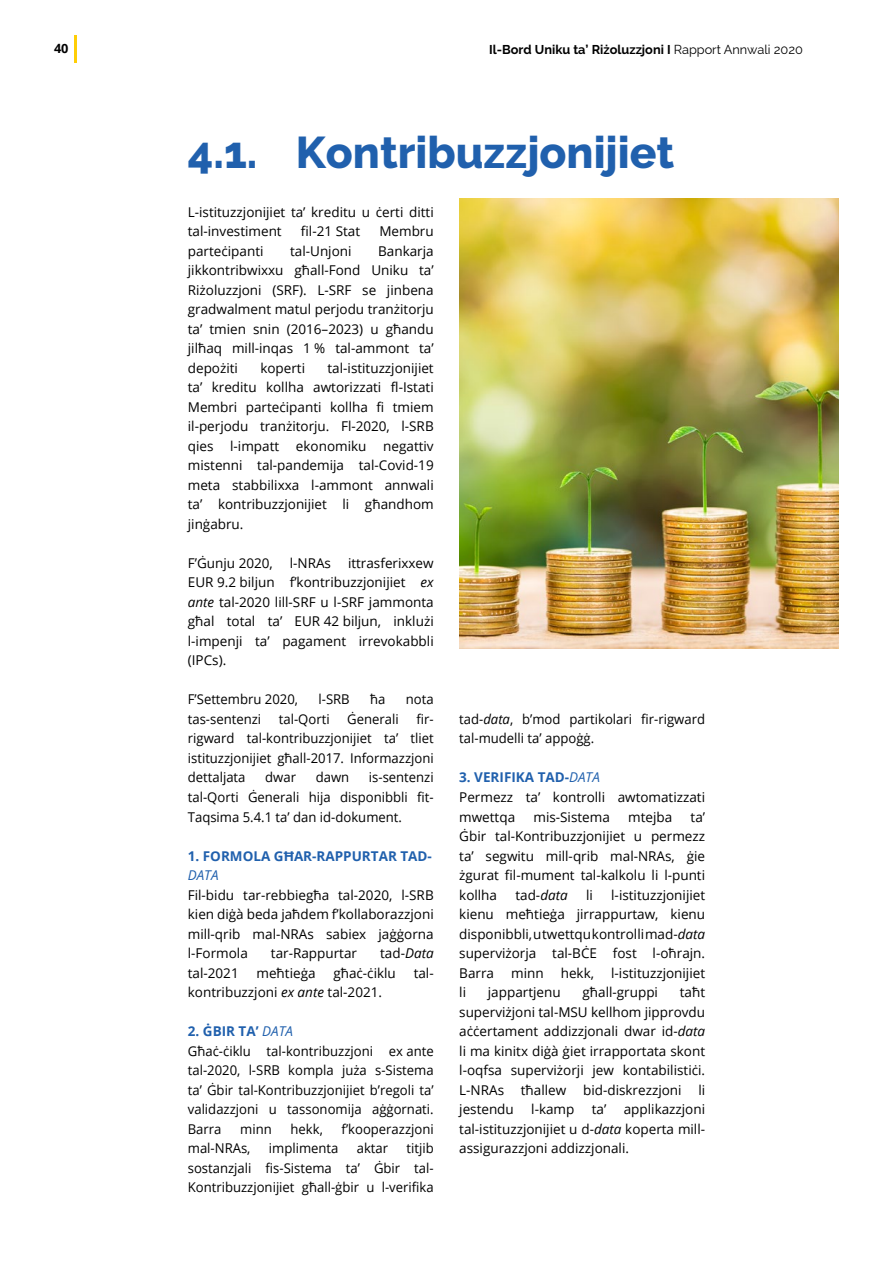
<style>
.page{position:relative;width:893px;height:1263px;background:#fff}
.page>*{position:absolute;margin:0;border:0;box-sizing:border-box;transform-origin:0 0}
.Title_2{font:800 44.25px "Raleway";color:#2060ad}
.Body_text{font:13.5px/19.5px "Open Sans";color:#000;text-align:justify}
.Title_3{font:700 13.5px/19.5px "Open Sans";color:#2060ad}
.t1{font:700 12.75px "Raleway";color:#000}
.t2{font:700 12.75px "Open Sans";color:#000}
.s1{font-weight:400}
.s2{font-style:italic}
.s3{font-weight:400;font-style:italic}
</style>
<div class="page">
<hr style="left:75px;top:35px;width:2px;height:28px;background:#ffce06">
<img style="left:459px;top:198px;width:380px;height:450px">
<p class="t2" style="left:54px;top:40px;width:16px">40</p>
<p class="t1" style="left:489px;top:42px;width:315px">Il-Bord Uniku ta’ Riżoluzzjoni I <span class="s1">Rapport Annwali 2020</span></p>
<p class="Title_2" style="left:188px;top:127px;width:488px">4.1. Kontribuzzjonijiet</p>
<p class="Body_text" style="left:188px;top:202px;width:247px">L-istituzzjonijiet ta’ kreditu u ċerti ditti tal-investiment</p>
<p class="Body_text" style="left:301px;top:221px;width:61px">fil-21 Stat</p>
<p class="Body_text" style="left:379px;top:221px;width:56px">Membru</p>
<p class="Body_text" style="left:188px;top:241px;width:247px;text-indent:190px">Bankarja jikkontribwixxu għall-Fond Uniku ta’ Riżoluzzjoni (SRF). L-SRF se jinbena gradwalment matul perjodu tranżitorju ta’ tmien snin (2016–2023) u għandu jilħaq mill-inqas 1 % tal-ammont ta’ depożiti</p>
<p class="Body_text" style="left:188px;top:241px;width:77px">parteċipanti</p>
<p class="Body_text" style="left:290px;top:241px;width:63px">tal-Unjoni</p>
<p class="Body_text" style="left:188px;top:358px;width:247px;text-indent:140px">tal-istituzzjonijiet ta’ kreditu kollha awtorizzati fl-Istati Membri parteċipanti kollha fi tmiem il-perjodu tranżitorju. Fl-2020, l-SRB qies l-impatt ekonomiku negattiv mistenni tal-pandemija tal-Covid-19 meta stabbilixxa l-ammont annwali ta’ kontribuzzjonijiet li għandhom jinġabru.</p>
<p class="Body_text" style="left:188px;top:553px;width:87px">F’Ġunju 2020,</p>
<p class="Body_text" style="left:290px;top:553px;width:43px">l-NRAs</p>
<p class="Body_text" style="left:260px;top:358px;width:46px">koperti</p>
<p class="Body_text" style="left:188px;top:553px;width:247px;text-indent:160px">ittrasferixxew EUR 9.2 biljun f’kontribuzzjonijiet <span class="s2">ex ante</span> tal-2020 lill-SRF u l-SRF jammonta għal total ta’ EUR 42 biljun, inklużi l-impenji ta’ pagament irrevokabbli (IPCs).</p>
<p class="Body_text" style="left:188px;top:689px;width:112px">F’Settembru 2020,</p>
<p class="Body_text" style="left:318px;top:689px;width:33px">l-SRB</p>
<p class="Body_text" style="left:370px;top:689px;width:17px">ħa</p>
<p class="Body_text" style="left:406px;top:689px;width:29px">nota</p>
<p class="Body_text" style="left:188px;top:709px;width:75px">tas-sentenzi</p>
<p class="Body_text" style="left:279px;top:709px;width:52px">tal-Qorti</p>
<p class="Body_text" style="left:347px;top:709px;width:53px">Ġenerali</p>
<p class="Body_text" style="left:188px;top:709px;width:247px;text-indent:229px">fir&shy;rigward tal-kontribuzzjonijiet ta’ tliet istituzzjonijiet għall-2017. Informazzjoni dettaljata</p>
<p class="Body_text" style="left:265px;top:767px;width:32px">dwar</p>
<p class="Body_text" style="left:316px;top:767px;width:35px">dawn</p>
<p class="Body_text" style="left:188px;top:767px;width:247px;text-indent:181px">is-sentenzi tal-Qorti Ġenerali hija disponibbli fit-Taqsima 5.4.1 ta’ dan id-dokument.</p>
<p class="Title_3" style="left:188px;top:845px;width:246px">1. FORMOLA GĦAR-RAPPURTAR TAD-<br><span class="s3">DATA</span></p>
<p class="Body_text" style="left:188px;top:884px;width:247px">Fil-bidu tar-rebbiegħa tal-2020, l-SRB kien diġà beda jaħdem f’kollaborazzjoni mill-qrib mal-NRAs sabiex jaġġorna l-Formola</p>
<p class="Body_text" style="left:271px;top:943px;width:88px">tar-Rappurtar</p>
<p class="Body_text" style="left:380px;top:943px;width:55px">tad-<span class="s2">Data</span></p>
<p class="Body_text" style="left:188px;top:962px;width:52px">tal-2021</p>
<p class="Body_text" style="left:256px;top:962px;width:61px">meħtieġa</p>
<p class="Body_text" style="left:333px;top:962px;width:64px">għaċ-ċiklu</p>
<p class="Body_text" style="left:414px;top:962px;width:22px">tal-</p>
<p class="Body_text" style="left:188px;top:982px;width:196px">kontribuzzjoni <span class="s2">ex ante</span> tal-2021.</p>
<p class="Title_3" style="left:188px;top:1021px;width:107px">2. ĠBIR TA’ <span class="s3">DATA</span></p>
<p class="Body_text" style="left:188px;top:1040px;width:247px">Għaċ-ċiklu tal-kontribuzzjoni ex ante tal-2020, l-SRB kompla juża s-Sistema ta’ Ġbir tal-Kontribuzzjonijiet b’regoli ta’ validazzjoni u tassonomija aġġornati.<br>Barra</p>
<p class="Body_text" style="left:240px;top:1118px;width:33px">minn</p>
<p class="Body_text" style="left:291px;top:1118px;width:34px">hekk,</p>
<p class="Body_text" style="left:342px;top:1118px;width:94px">f’kooperazzjoni</p>
<p class="Body_text" style="left:188px;top:1138px;width:64px">mal-NRAs,</p>
<p class="Body_text" style="left:269px;top:1138px;width:71px">implimenta</p>
<p class="Body_text" style="left:357px;top:1138px;width:33px">aktar</p>
<p class="Body_text" style="left:188px;top:1138px;width:247px;text-indent:219px">titjib sostanzjali fis-Sistema ta’ Ġbir tal-Kontribuzzjonijiet għall-ġbir u l-verifika</p>
<p class="Body_text" style="left:459px;top:709px;width:247px">tad-<span class="s2">data</span>, b’mod partikolari fir-rigward tal-mudelli ta’ appoġġ.</p>
<p class="Title_3" style="left:459px;top:767px;width:142px">3. VERIFIKA TAD-<span class="s3">DATA</span></p>
<p class="Body_text" style="left:459px;top:787px;width:247px">Permezz ta’ kontrolli awtomatizzati mwettqa</p>
<p class="Body_text" style="left:533px;top:806px;width:78px">mis-Sistema</p>
<p class="Body_text" style="left:628px;top:806px;width:46px">mtejba</p>
<p class="Body_text" style="left:459px;top:806px;width:247px;text-indent:231px">ta’ Ġbir tal-Kontribuzzjonijiet u permezz ta’ segwitu mill-qrib mal-NRAs, ġie żgurat fil-mument tal-kalkolu li l-punti kollha</p>
<p class="Body_text" style="left:459px;top:884px;width:247px;text-indent:152px">l-istituzzjonijiet kienu meħtieġa jirrappurtaw, kienu disponibbli,utwettqukontrollimad-<span class="s2">data </span>superviżorja tal-BĊE fost l-oħrajn.<br>Barra</p>
<p class="Body_text" style="left:515px;top:884px;width:54px">tad-<span class="s2">data</span></p>
<p class="Body_text" style="left:586px;top:884px;width:8px">li</p>
<p class="Body_text" style="left:511px;top:962px;width:34px">minn</p>
<p class="Body_text" style="left:561px;top:962px;width:35px">hekk,</p>
<p class="Body_text" style="left:611px;top:962px;width:95px">l-istituzzjonijiet</p>
<p class="Body_text" style="left:459px;top:982px;width:247px;text-indent:221px">taħt superviżjoni tal-MSU kellhom jipprovdu aċċertament addizzjonali dwar id-<span class="s2">data </span>li ma kinitx diġà ġiet irrapportata skont l-oqfsa superviżorji jew kontabilistiċi.<br>L-NRAs tħallew bid-diskrezzjoni li jestendu</p>
<p class="Body_text" style="left:459px;top:982px;width:8px">li</p>
<p class="Body_text" style="left:488px;top:982px;width:74px">jappartjenu</p>
<p class="Body_text" style="left:582px;top:982px;width:77px">għall-gruppi</p>
<p class="Body_text" style="left:459px;top:1099px;width:247px;text-indent:165px">applikazzjoni tal-istituzzjonijiet u d-<span class="s2">data</span> koperta mill&shy;assigurazzjoni addizzjonali.</p>
<p class="Body_text" style="left:531px;top:1099px;width:45px">l-kamp</p>
<p class="Body_text" style="left:592px;top:1099px;width:16px">ta’</p>
</div>
